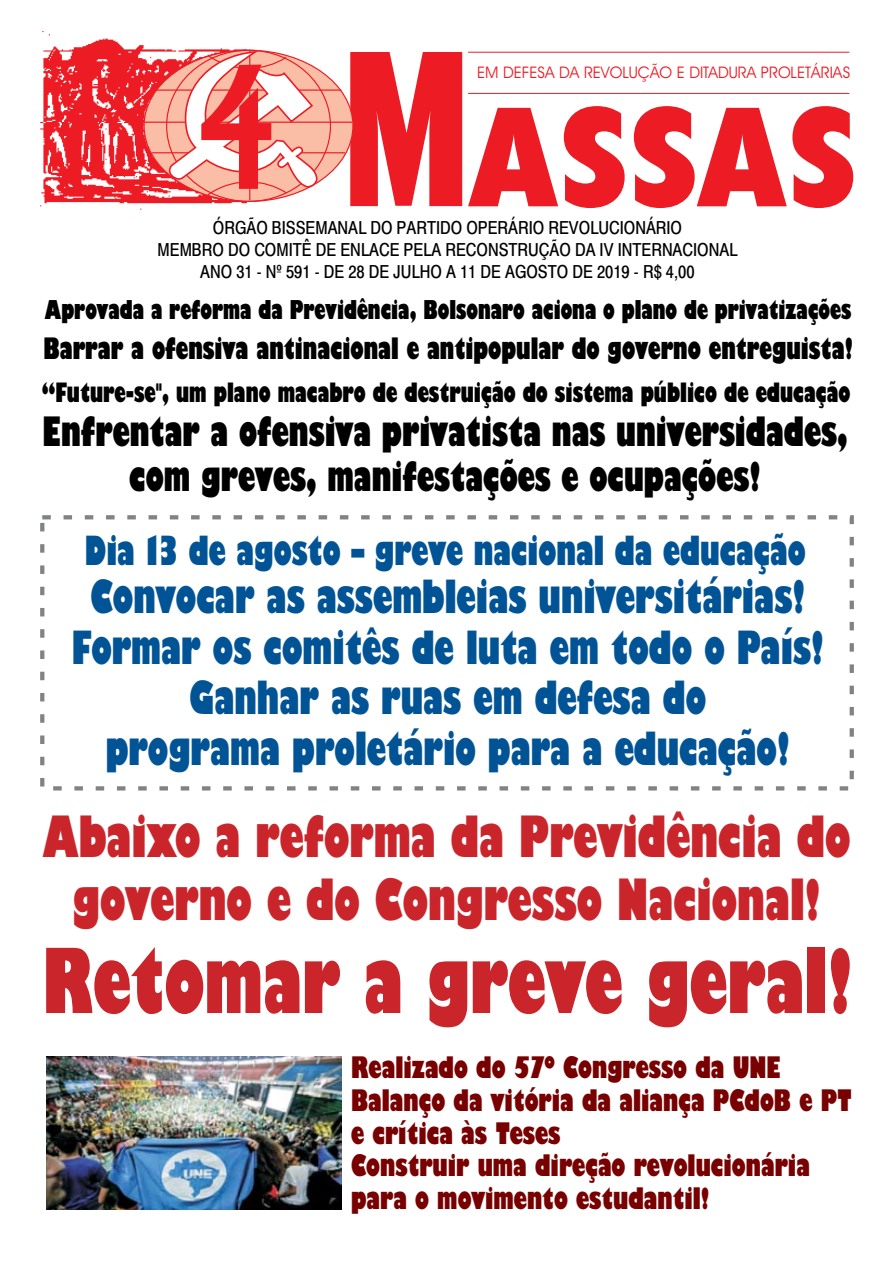
<style>
.page{position:relative;width:893px;height:1263px;background:#fff}
.page>*{position:absolute;margin:0;border:0;box-sizing:border-box;transform-origin:0 0}
.t1{font:700 condensed 144.15px "Humanist 521 BT Xtra";letter-spacing:.01em;color:#ed1c24}
.t2{font:800 88.5px "Humanist 521 BT";color:#c9252b;scale:.65 1}
.t3{font:800 56.4px/62.6px "Humanist 521 BT";color:#c9252b;text-align:center;scale:.65 1}
.t4{font:800 45.3px/50.4px "Humanist 521 BT";color:#005496;text-align:center;scale:.65 1}
.t5{font:800 40.2px/44.5px "Humanist 521 BT";color:#000;text-align:center;scale:.65 1}
.t6{font:800 39.9px "Humanist 521 BT";color:#005496;scale:.65 1}
.t7{font:800 29.4px/32.7px "Humanist 521 BT";color:#790000;scale:.68 1}
.t8{font:800 29.25px "Humanist 521 BT";color:#000;scale:.65 1}
.t9{font:800 26.4px "Humanist 521 BT";color:#000;scale:.65 1}
.t10{font:800 25.8px "Humanist 521 BT";color:#000;scale:.65 1}
.t11{font:condensed 18px/22.2px "Helvetica";color:#000;text-align:center}
.t12{font:16.05px "Avant Garde IT Cby BT";color:#ed1c24}
</style>
<div class="page">
<img style="left:40px;top:32px;width:207px;height:178px">
<svg style="left:350px;top:52px;width:112px;height:154px"></svg>
<hr style="left:468px;top:52px;width:381px;height:1px;background:#ed1c24">
<hr style="left:468px;top:93px;width:381px;height:1px;background:#ed1c24">
<div style="left:144px;top:50px;width:209px;height:151px;background:#fabea7;border-radius:50%"></div>
<hr style="left:156px;top:89px;width:185px;height:2px;background:#ed1c24">
<hr style="left:143px;top:122px;width:209px;height:1px;background:#ed1c24">
<hr style="left:249px;top:50px;width:1px;height:150px;background:#ed1c24">
<hr style="left:152px;top:152px;width:193px;height:1px;background:#ed1c24">
<svg style="left:168px;top:50px;width:150px;height:146px"></svg>
<img style="left:46px;top:1056px;width:296px;height:154px">
<div style="left:40px;top:515px;width:814px;height:275px;border:4px dashed #808284"></div>
<p class="t12" style="left:477px;top:62px;width:375px">EM DEFESA DA REVOLUÇÃO E DITADURA PROLETÁRIAS</p>
<h1 class="t1" style="left:470px;top:62px;width:389px">ASSAS</h1>
<p class="t11" style="left:158px;top:218px;width:581px">ÓRGÃO BISSEMANAL DO PARTIDO OPERÁRIO REVOLUCIONÁRIO<br>MEMBRO DO COMITÊ DE ENLACE PELA RECONSTRUÇÃO DA IV INTERNACIONAL<br>ANO 31 - Nº 591 - DE 28 DE JULHO A 11 DE AGOSTO DE 2019 - R$ 4,00</p>
<h3 class="t10" style="left:45px;top:293px;width:1242px">Aprovada a reforma da Previdência, Bolsonaro aciona o plano de privatizações</h3>
<h3 class="t8" style="left:43px;top:330px;width:1247px">Barrar a ofensiva antinacional e antipopular do governo entreguista!</h3>
<h3 class="t9" style="left:42px;top:375px;width:1245px">“Future-se", um plano macabro de destruição do sistema público de educação</h3>
<h3 class="t5" style="left:42px;top:414px;width:1240px">Enfrentar a ofensiva privatista nas universidades, com greves, manifestações e ocupações!</h3>
<h3 class="t6" style="left:85px;top:525px;width:1111px">Dia 13 de agosto – greve nacional da educação</h3>
<h3 class="t4" style="left:72px;top:577px;width:1159px">Convocar as assembleias universitárias!<br>Formar os comitês de luta em todo o País!<br>Ganhar as ruas em defesa do<br>programa proletário para a educação!</h3>
<h3 class="t3" style="left:43px;top:812px;width:1244px">Abaixo a reforma da Previdência do governo e do Congresso Nacional!</h3>
<h2 class="t2" style="left:43px;top:924px;width:1248px">Retomar a greve geral!</h2>
<h3 class="t7" style="left:351px;top:1054px;width:738px">Realizado do 57º Congresso da UNE<br>Balanço da vitória da aliança PCdoB e PT e crítica às Teses<br>Construir uma direção revolucionária para o movimento estudantil!</h3>
</div>
